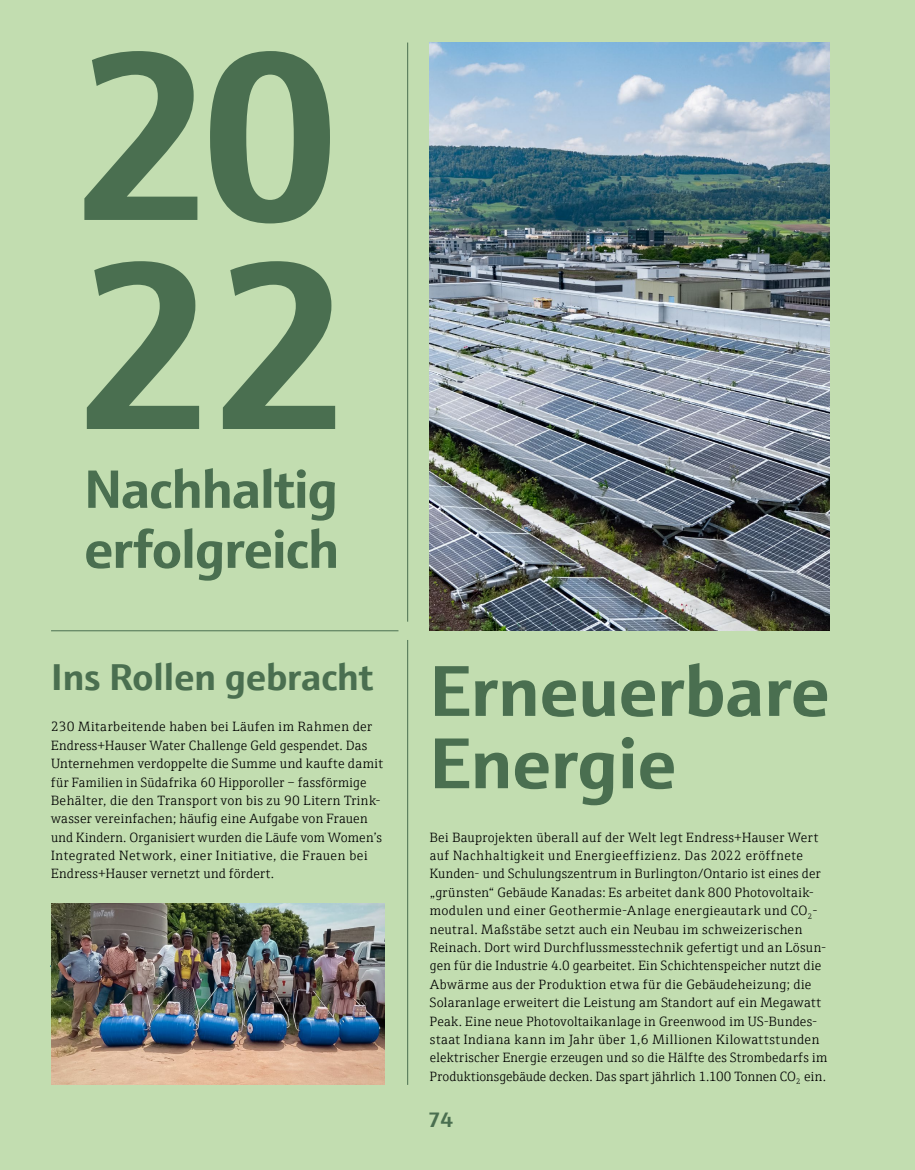
<style>
.page{position:relative;width:915px;height:1170px;background:#fff}
.page>*{position:absolute;margin:0;border:0;box-sizing:border-box;transform-origin:0 0}
.t1{font:700 72px/72.3px "E+H Sans";color:#4a6f50}
.t2{font:700 54px/60px "E+H Sans";letter-spacing:-.015em;color:#4a6f50}
.t3{font:700 37.5px "E+H Sans";color:#4a6f50}
.t4{font:700 21px "E+H Sans";color:#4a6f50}
.t5{font:300 13.5px/18.3px "E+H Serif";letter-spacing:.025em;color:#000}
</style>
<div class="page">
<div style="left:0;top:0;width:914px;height:1169px;background:#c2ddb0"></div>
<svg style="left:87px;top:261px;width:112px;height:168px"></svg>
<svg style="left:84px;top:51px;width:246px;height:172px"></svg>
<svg style="left:223px;top:261px;width:112px;height:168px"></svg>
<hr style="left:51px;top:630px;width:347px;height:1px;background:#4a6f50">
<hr style="left:50px;top:965px;width:281px;height:1px;background:#005979">
<hr style="left:407px;top:640px;width:1px;height:444px;background:#4a6f50">
<hr style="left:407px;top:43px;width:1px;height:578px;background:#4a6f50">
<img style="left:51px;top:903px;width:333px;height:181px">
<img style="left:429px;top:43px;width:400px;height:587px">
<h2 class="t2" style="left:84px;top:455px;width:256px">Nachhaltig erfolgreich</h2>
<h3 class="t3" style="left:51px;top:647px;width:323px">Ins Rollen gebracht</h3>
<p class="t5" style="left:51px;top:716px;width:333px">230 Mitarbeitende haben bei Läufen im Rahmen der Endress+Hauser Water Challenge Geld gespendet. Das Unternehmen verdoppelte die Summe und kaufte damit für Familien in Südafrika 60 Hipporoller – fassförmige Behälter, die den Transport von bis zu 90 Litern Trink&shy;wasser vereinfachen; häufig eine Aufgabe von Frauen und Kindern. Organisiert wurden die Läufe vom Women’s Integrated Network, einer Initiative, die Frauen bei Endress+Hauser vernetzt und fördert.</p>
<h1 class="t1" style="left:429px;top:649px;width:401px">Erneuerbare<br>Energie</h1>
<p class="t5" style="left:429px;top:826px;width:399px">Bei Bauprojekten überall auf der Welt legt Endress+Hauser Wert auf Nachhaltigkeit und Energieeffizienz. Das 2022 eröffnete Kunden- und Schulungszentrum in Burlington/Ontario ist eines der „grünsten“ Gebäude Kanadas: Es arbeitet dank 800 Photovoltaik&shy;modulen und einer Geothermie-Anlage energieautark und CO<sub>2</sub>- neutral. Maßstäbe setzt auch ein Neubau im schweizerischen Reinach. Dort wird Durchflussmesstechnik gefertigt und an Lösun&shy;gen für die Industrie 4.0 gearbeitet. Ein Schichtenspeicher nutzt die Abwärme aus der Produktion etwa für die Gebäudeheizung; die Solaranlage erweitert die Leistung am Standort auf ein Megawatt Peak. Eine neue Photovoltaikanlage in Greenwood im US-Bundes&shy;staat Indiana kann im Jahr über 1,6 Millionen Kilowattstunden elektrischer Energie erzeugen und so die Hälfte des Strombedarfs im Produktionsgebäude decken. Das spart jährlich 1.100 Tonnen CO<sub>2</sub> ein.</p>
<h3 class="t4" style="left:428px;top:1103px;width:26px">74</h3>
</div>
